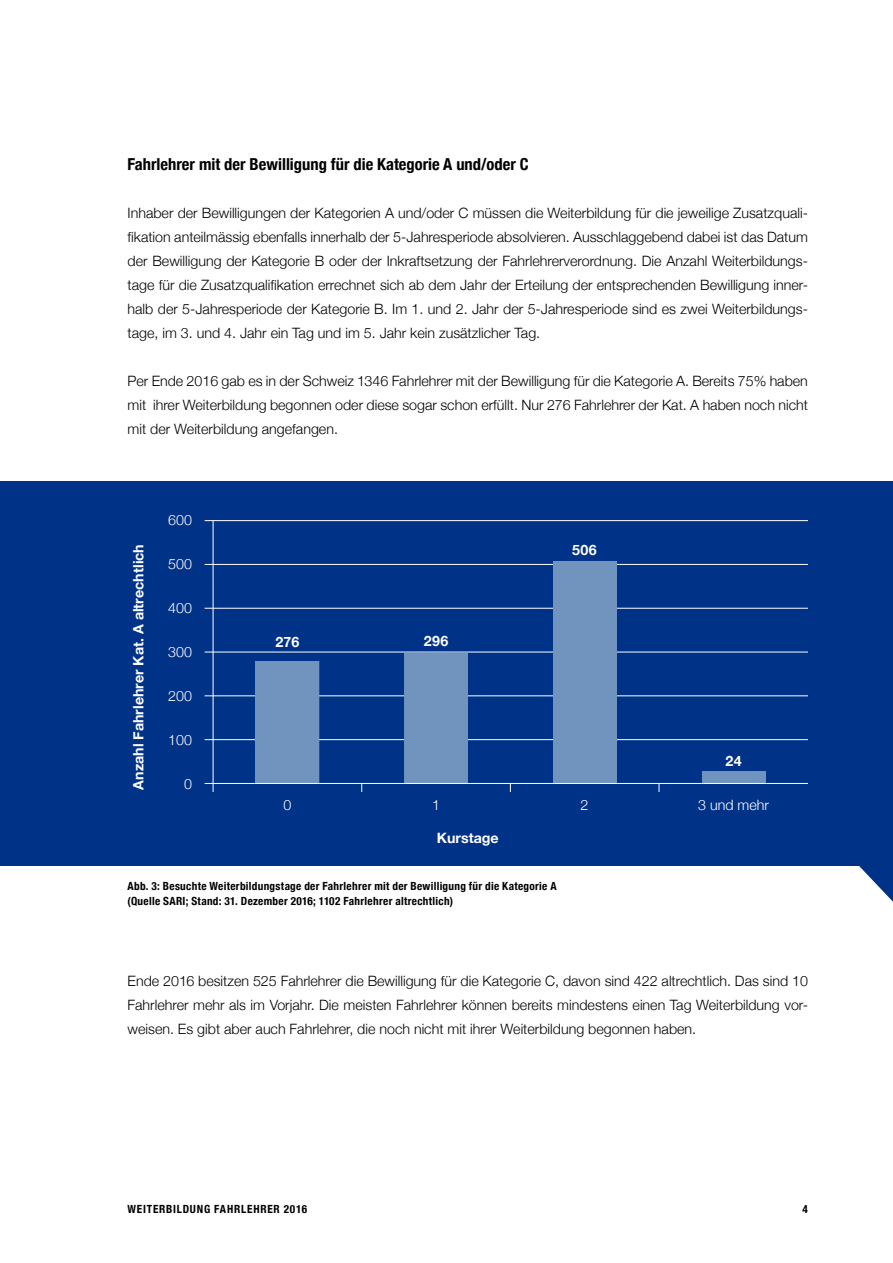
<style>
.page{position:relative;width:893px;height:1263px;background:#fff}
.page>*{position:absolute;margin:0;border:0;box-sizing:border-box;transform-origin:0 0}
.t1{font:700 condensed 16.5px "Helvetica Neue";color:#000}
.t2{font:300 14.25px/24px "Helvetica Neue";color:#000;text-align:justify}
.t3{font:700 14.25px "Helvetica Neue";color:#fff}
.t4{font:300 14.25px "Helvetica Neue";color:#fff}
.t5{font:700 condensed 11.25px/15px "Helvetica Neue";letter-spacing:.03em;color:#000}
.t6{font:700 condensed 11.25px "Helvetica Neue";letter-spacing:.07em;color:#000}
</style>
<div class="page">
<div style="left:0;top:482px;width:893px;height:384px;background:#003287"></div>
<hr style="left:205px;top:695px;width:603px;height:1px;background:#fff">
<hr style="left:205px;top:652px;width:603px;height:1px;background:#fff">
<hr style="left:205px;top:739px;width:603px;height:1px;background:#fff">
<hr style="left:205px;top:608px;width:603px;height:1px;background:#fff">
<hr style="left:205px;top:564px;width:603px;height:1px;background:#fff">
<hr style="left:205px;top:520px;width:603px;height:1px;background:#fff">
<hr style="left:213px;top:521px;width:1px;height:262px;background:#fff">
<div style="left:255px;top:661px;width:64px;height:122px;background:#7094bd"></div>
<div style="left:404px;top:653px;width:64px;height:130px;background:#7094bd"></div>
<div style="left:553px;top:561px;width:63px;height:222px;background:#7094bd"></div>
<div style="left:702px;top:771px;width:63px;height:12px;background:#7094bd"></div>
<hr style="left:205px;top:783px;width:603px;height:1px;background:#fff">
<svg style="left:859px;top:866px;width:34px;height:36px"></svg>
<p class="t1" style="left:128px;top:150px;width:403px">Fahrlehrer mit der Bewilligung für die Kategorie A und/oder C</p>
<p class="t2" style="left:128px;top:200px;width:682px;text-align:left">Inhaber der Bewilligungen der Kategorien A und/oder C müssen die Weiterbildung für die jeweilige Zusatzquali&shy;fikation anteilmässig ebenfalls innerhalb der 5-Jahresperiode absolvieren. Ausschlaggebend dabei ist das Datum der Bewilligung der Kategorie B oder der Inkraftsetzung der Fahrlehrerverordnung. Die Anzahl Weiterbildungs&shy;tage für die Zusatzqualifikation errechnet sich ab dem Jahr der Erteilung der entsprechenden Bewilligung inner&shy;halb der 5-Jahresperiode der Kategorie B. Im 1. und 2. Jahr der 5-Jahresperiode sind es zwei Weiterbildungs&shy;tage, im 3. und 4. Jahr ein Tag und im 5. Jahr kein zusätzlicher Tag.</p>
<p class="t2" style="left:128px;top:368px;width:682px">Per Ende 2016 gab es in der Schweiz 1346 Fahrlehrer mit der Bewilligung für die Kategorie A. Bereits 75% haben mit ihrer Weiterbildung begonnen oder diese sogar schon erfüllt. Nur 276 Fahrlehrer der Kat. A haben noch nicht mit der Weiterbildung angefangen.</p>
<p class="t3" style="left:127px;top:789px;width:247px;rotate:-90deg">Anzahl Fahrlehrer Kat. A altrechtlich</p>
<p class="t4" style="left:168px;top:509px;width:25px">600</p>
<p class="t4" style="left:168px;top:553px;width:25px">500</p>
<p class="t4" style="left:168px;top:596px;width:25px">400</p>
<p class="t4" style="left:168px;top:640px;width:25px">300</p>
<p class="t4" style="left:168px;top:684px;width:25px">200</p>
<p class="t4" style="left:168px;top:728px;width:25px">100</p>
<p class="t4" style="left:184px;top:772px;width:9px">0</p>
<p class="t3" style="left:275px;top:630px;width:25px">276</p>
<p class="t4" style="left:283px;top:793px;width:9px">0</p>
<p class="t3" style="left:424px;top:629px;width:26px">296</p>
<p class="t4" style="left:432px;top:793px;width:9px">1</p>
<p class="t3" style="left:437px;top:826px;width:64px">Kurstage</p>
<p class="t5" style="left:128px;top:877px;width:431px">Abb. 3: Besuchte Weiterbildungstage der Fahrlehrer mit der Bewilligung für die Kategorie A (Quelle SARI; Stand: 31. Dezember 2016; 1102 Fahrlehrer altrechtlich)</p>
<p class="t3" style="left:572px;top:539px;width:26px">506</p>
<p class="t4" style="left:581px;top:793px;width:9px">2</p>
<p class="t3" style="left:726px;top:749px;width:18px">24</p>
<p class="t4" style="left:698px;top:793px;width:72px">3 und mehr</p>
<p class="t2" style="left:128px;top:968px;width:682px">Ende 2016 besitzen 525 Fahrlehrer die Bewilligung für die Kategorie C, davon sind 422 altrechtlich. Das sind 10<br>Fahrlehrer mehr als im Vorjahr. Die meisten Fahrlehrer können bereits mindestens einen Tag Weiterbildung vor&shy;weisen. Es gibt aber auch Fahrlehrer, die noch nicht mit ihrer Weiterbildung begonnen haben.</p>
<p class="t6" style="left:128px;top:1199px;width:181px">WEITERBILDUNG FAHRLEHRER 2016</p>
<p class="t5" style="left:802px;top:1200px;width:7px">4</p>
</div>
